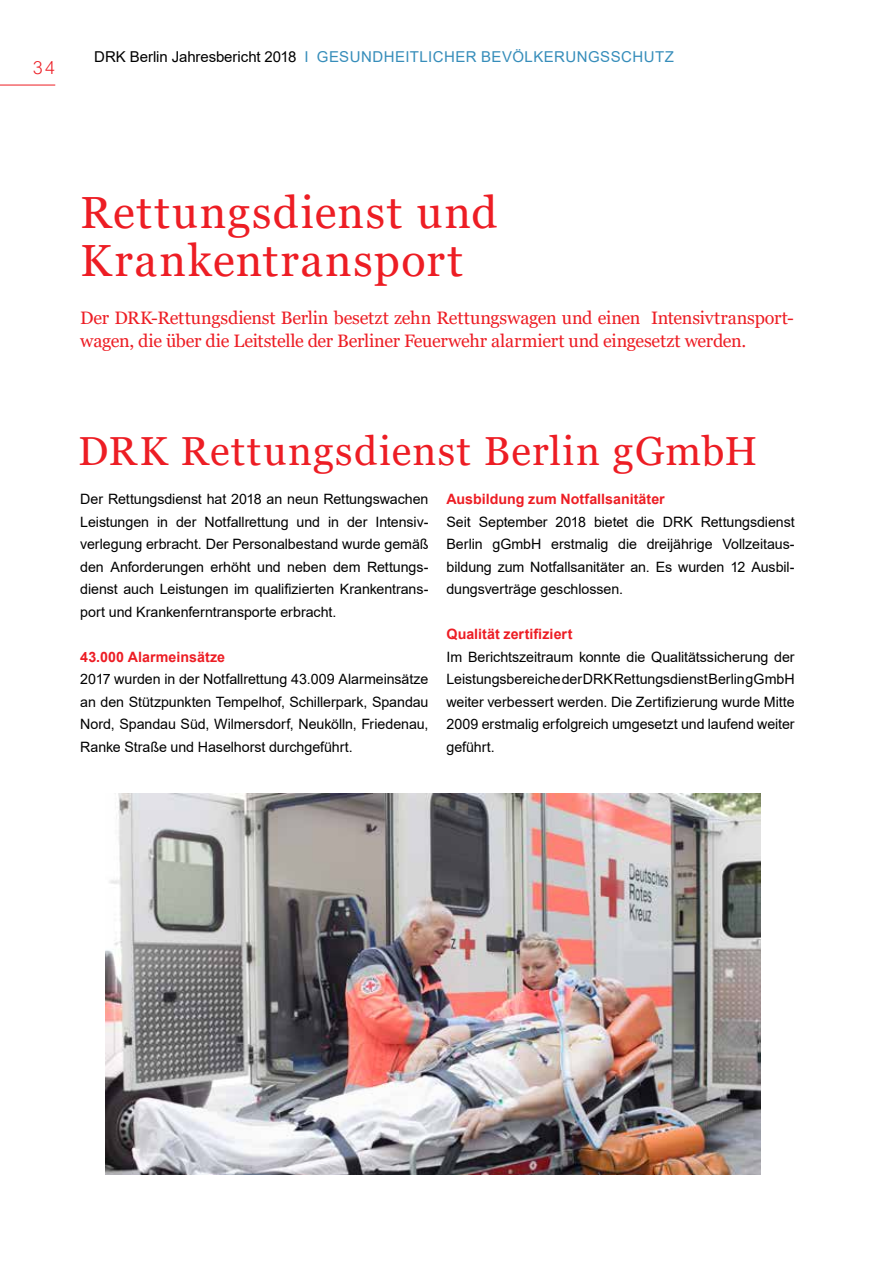
<style>
.page{position:relative;width:893px;height:1263px;background:#fff}
.page>*{position:absolute;margin:0;border:0;box-sizing:border-box;transform-origin:0 0}
.t1{font:45px/48px "Georgia";letter-spacing:.035em;color:#ed1d24}
.t2{font:40.5px "Georgia";letter-spacing:.035em;color:#ed1d24}
.t3{font:18px/22.5px "Georgia";letter-spacing:-.015em;color:#ed1d24}
.t4{font:300 18px "Arial Nova";color:#ed1d24}
.t5{font:15px "Arial";letter-spacing:.02em;color:#368dba}
.t6{font:14.25px/22.5px "Arial";letter-spacing:-.005em;color:#000;text-align:justify}
.t7{font:700 14.25px "Arial";color:#ed1d24}
.s1{color:#000}
</style>
<div class="page">
<hr style="left:0;top:85px;width:55px;height:1px;background:#ed1d24">
<img style="left:105px;top:794px;width:656px;height:381px">
<p class="t4" style="left:33px;top:57px;width:24px">34</p>
<p class="t5" style="left:94px;top:46px;width:581px"><span class="s1">DRK Berlin Jahresbericht 2018</span> I GESUNDHEITLICHER BEVÖLKERUNGSSCHUTZ</p>
<h1 class="t1" style="left:80px;top:189px;width:419px">Rettungsdienst und<br>Krankentransport</h1>
<p class="t3" style="left:80px;top:307px;width:715px">Der DRK-Rettungsdienst Berlin besetzt zehn Rettungswagen und einen Intensivtransport&shy;wagen, die über die Leitstelle der Berliner Feuerwehr alarmiert und eingesetzt werden.</p>
<h2 class="t2" style="left:78px;top:426px;width:681px">DRK Rettungsdienst Berlin gGmbH</h2>
<p class="t6" style="left:80px;top:488px;width:350px">Der Rettungsdienst hat 2018 an neun Rettungswachen Leistungen in der Notfallrettung und in der Intensiv&shy;verlegung erbracht. Der Personalbestand wurde gemäß den Anforderungen erhöht und neben dem Rettungs&shy;dienst auch Leistungen im qualifizierten Krankentrans&shy;port und Krankenferntransporte erbracht.</p>
<p class="t7" style="left:80px;top:646px;width:146px">43.000 Alarmeinsätze</p>
<p class="t6" style="left:80px;top:668px;width:350px">2017 wurden in der Notfallrettung 43.009 Alarmeinsätze an den Stützpunkten Tempelhof, Schillerpark, Spandau Nord, Spandau Süd, Wilmersdorf, Neukölln, Friedenau, Ranke Straße und Haselhorst durchgeführt.</p>
<p class="t7" style="left:446px;top:489px;width:220px">Ausbildung zum Notfallsanitäter</p>
<p class="t6" style="left:446px;top:510px;width:350px">Seit September 2018 bietet die DRK Rettungsdienst Berlin gGmbH erstmalig die dreijährige Vollzeitaus&shy;bildung zum Notfallsanitäter an. Es wurden 12 Ausbil&shy;dungsverträge geschlossen.</p>
<p class="t7" style="left:446px;top:624px;width:127px">Qualität zertifiziert</p>
<p class="t6" style="left:446px;top:645px;width:350px">Im Berichtszeitraum konnte die Qualitätssicherung der Leistungsbereiche der DRK Rettungsdienst Berlin gGmbH weiter verbessert werden. Die Zertifizierung wurde Mitte 2009 erstmalig erfolgreich umgesetzt und laufend weiter geführt.</p>
</div>
